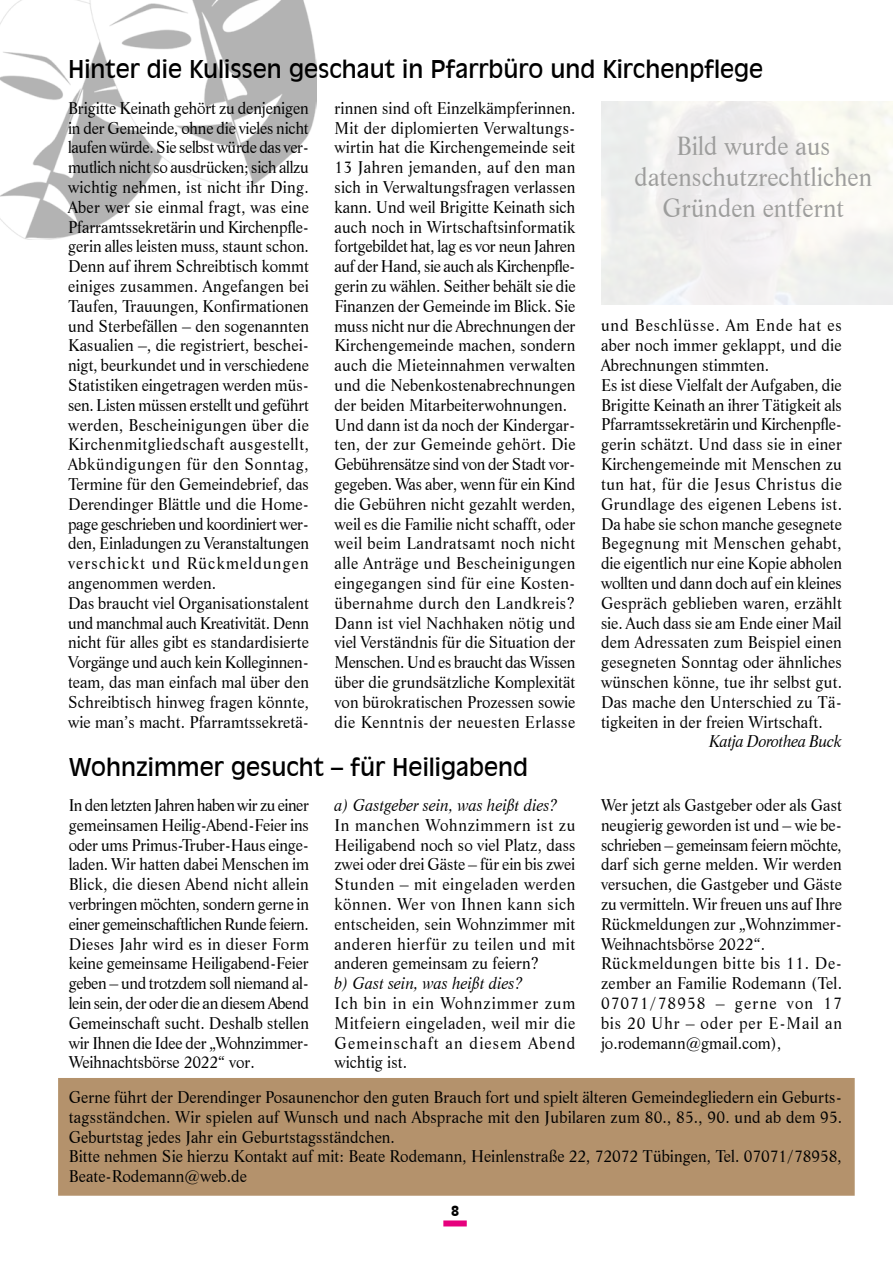
<style>
.page{position:relative;width:893px;height:1263px;background:#fff}
.page>*{position:absolute;margin:0;border:0;box-sizing:border-box;transform-origin:0 0}
.t1{font:25.5px/30.6px "Life BT";color:#9d9d9c;text-align:center;scale:.95 1}
.t2{font:24px "Incised 901 BT";color:#000}
.t3{font:16.5px/19.8px "Life BT";color:#000;scale:.95 1}
.t4{font:italic 16.5px "Life BT";color:#000;scale:.95 1}
.t5{font:italic 16.5px "Life BT";letter-spacing:-.02em;color:#000;scale:.95 1}
.t6{font:900 13.5px "Incised 901 BT";color:#000;scale:.95 1}
</style>
<div class="page">
<div style="left:443px;top:1220px;width:24px;height:6px;background:#e6007d"></div>
<div style="left:58px;top:1078px;width:797px;height:118px;background:#b4926c"></div>
<img style="left:0;top:0;width:316px;height:240px">
<h2 class="t2" style="left:68px;top:55px;width:697px">Hinter die Kulissen geschaut in Pfarrbüro und Kirchenpflege</h2>
<p class="t3" style="left:68px;top:97px;width:255px">Brigitte Keinath gehört zu denjenigen in der Gemeinde, ohne die vieles nicht laufen würde. Sie selbst würde das ver&shy;mutlich nicht so ausdrücken; sich allzu wichtig nehmen, ist nicht ihr Ding.<br>Aber wer sie einmal fragt, was eine Pfarramtssekretärin und Kirchenpfle&shy;gerin alles leisten muss, staunt schon.<br>Denn auf ihrem Schreibtisch kommt einiges zusammen. Angefangen bei Taufen, Trauungen, Konfirmationen und Sterbefällen – den sogenannten Kasualien –, die registriert, beschei&shy;nigt, beurkundet und in verschiedene Statistiken eingetragen werden müs&shy;sen. Listen müssen erstellt und geführt werden, Bescheinigungen über die Kirchenmitgliedschaft ausgestellt, Abkündigungen für den Sonntag, Termine für den Gemeindebrief, das Derendinger Blättle und die Home&shy;page geschrieben und koordiniert wer&shy;den, Einladungen zu Veranstaltungen verschickt und Rückmeldungen angenommen werden.<br>Das braucht viel Organisationstalent und manchmal auch Kreativität. Denn nicht für alles gibt es standardisierte Vorgänge und auch kein Kolleginnen&shy;team, das man einfach mal über den Schreibtisch hinweg fragen könnte, wie man’s macht. Pfarramtssekretä-</p>
<p class="t3" style="left:334px;top:97px;width:255px">rinnen sind oft Einzelkämpferinnen.<br>Mit der diplomierten Verwaltungs&shy;wirtin hat die Kirchengemeinde seit 13 Jahren jemanden, auf den man sich in Verwaltungsfragen verlassen kann. Und weil Brigitte Keinath sich auch noch in Wirtschaftsinformatik fortgebildet hat, lag es vor neun Jahren auf der Hand, sie auch als Kirchenpfle&shy;gerin zu wählen. Seither behält sie die Finanzen der Gemeinde im Blick. Sie muss nicht nur die Abrechnungen der Kirchengemeinde machen, sondern auch die Mieteinnahmen verwalten und die Nebenkostenabrechnungen der beiden Mitarbeiterwohnungen.<br>Und dann ist da noch der Kindergar&shy;ten, der zur Gemeinde gehört. Die Gebührensätze sind von der Stadt vor&shy;gegeben. Was aber, wenn für ein Kind die Gebühren nicht gezahlt werden, weil es die Familie nicht schafft, oder weil beim Landratsamt noch nicht alle Anträge und Bescheinigungen eingegangen sind für eine Kosten&shy;übernahme durch den Landkreis?<br>Dann ist viel Nachhaken nötig und viel Verständnis für die Situation der Menschen. Und es braucht das Wissen über die grundsätzliche Komplexität von bürokratischen Prozessen sowie die Kenntnis der neuesten Erlasse</p>
<h1 class="t1" style="left:635px;top:130px;width:251px">Bild wurde aus datenschutzrechtlichen<br>Gründen entfernt</h1>
<p class="t3" style="left:601px;top:315px;width:255px">und Beschlüsse. Am Ende hat es aber noch immer geklappt, und die Abrechnungen stimmten.<br>Es ist diese Vielfalt der Aufgaben, die Brigitte Keinath an ihrer Tätigkeit als Pfarramtssekretärin und Kirchenpfle&shy;gerin schätzt. Und dass sie in einer Kirchengemeinde mit Menschen zu tun hat, für die Jesus Christus die Grundlage des eigenen Lebens ist.<br>Da habe sie schon manche gesegnete Begegnung mit Menschen gehabt, die eigentlich nur eine Kopie abholen wollten und dann doch auf ein kleines Gespräch geblieben waren, erzählt sie. Auch dass sie am Ende einer Mail dem Adressaten zum Beispiel einen gesegneten Sonntag oder ähnliches wünschen könne, tue ihr selbst gut.<br>Das mache den Unterschied zu Tä&shy;tigkeiten in der freien Wirtschaft.</p>
<p class="t5" style="left:709px;top:730px;width:141px">Katja Dorothea Buck</p>
<h2 class="t2" style="left:69px;top:753px;width:461px">Wohnzimmer gesucht – für Heiligabend</h2>
<p class="t4" style="left:334px;top:794px;width:237px">a) Gastgeber sein, was heißt dies?</p>
<p class="t3" style="left:334px;top:814px;width:255px;text-align:justify">In manchen Wohnzimmern ist zu Heiligabend noch so viel Platz, dass zwei oder drei Gäste – für ein bis zwei Stunden – mit eingeladen werden können. Wer von Ihnen kann sich entscheiden, sein Wohnzimmer mit anderen hierfür zu teilen und mit anderen gemeinsam zu feiern?</p>
<p class="t4" style="left:334px;top:972px;width:200px">b) Gast sein, was heißt dies?</p>
<p class="t3" style="left:334px;top:992px;width:255px;text-align:justify">Ich bin in ein Wohnzimmer zum Mitfeiern eingeladen, weil mir die Gemeinschaft an diesem Abend wichtig ist.</p>
<p class="t3" style="left:69px;top:794px;width:255px;text-align:justify">In den letzten Jahren haben wir zu einer gemeinsamen Heilig-Abend-Feier ins oder ums Primus-Truber-Haus einge&shy;laden. Wir hatten dabei Menschen im Blick, die diesen Abend nicht allein verbringen möchten, sondern gerne in einer gemeinschaftlichen Runde feiern.<br>Dieses Jahr wird es in dieser Form keine gemeinsame Heiligabend-Feier geben – und trotzdem soll niemand al&shy;lein sein, der oder die an diesem Abend Gemeinschaft sucht. Deshalb stellen wir Ihnen die Idee der „Wohnzimmer-Weihnachtsbörse 2022“ vor.</p>
<p class="t3" style="left:601px;top:794px;width:255px">Wer jetzt als Gastgeber oder als Gast neugierig geworden ist und – wie be&shy;schrieben – gemeinsam feiern möchte, darf sich gerne melden. Wir werden versuchen, die Gastgeber und Gäste zu vermitteln. Wir freuen uns auf Ihre<br>Rückmeldungen zur „Wohnzimmer-<br>Weihnachtsbörse 2022“.<br>Rückmeldungen bitte bis 11. De&shy;zember an Familie Rodemann (Tel.<br>07071/78958 – gerne von 17 bis 20 Uhr – oder per E-Mail an jo.rodemann@gmail.com),</p>
<p class="t3" style="left:69px;top:1087px;width:816px">Gerne führt der Derendinger Posaunenchor den guten Brauch fort und spielt älteren Gemeindegliedern ein Geburts&shy;tagsständchen. Wir spielen auf Wunsch und nach Absprache mit den Jubilaren zum 80., 85., 90. und ab dem 95.<br>Geburtstag jedes Jahr ein Geburtstagsständchen.<br>Bitte nehmen Sie hierzu Kontakt auf mit: Beate Rodemann, Heinlenstraße 22, 72072 Tübingen, Tel. 07071/78958, Beate-Rodemann@web.de</p>
<p class="t6" style="left:451px;top:1203px;width:10px">8</p>
</div>
